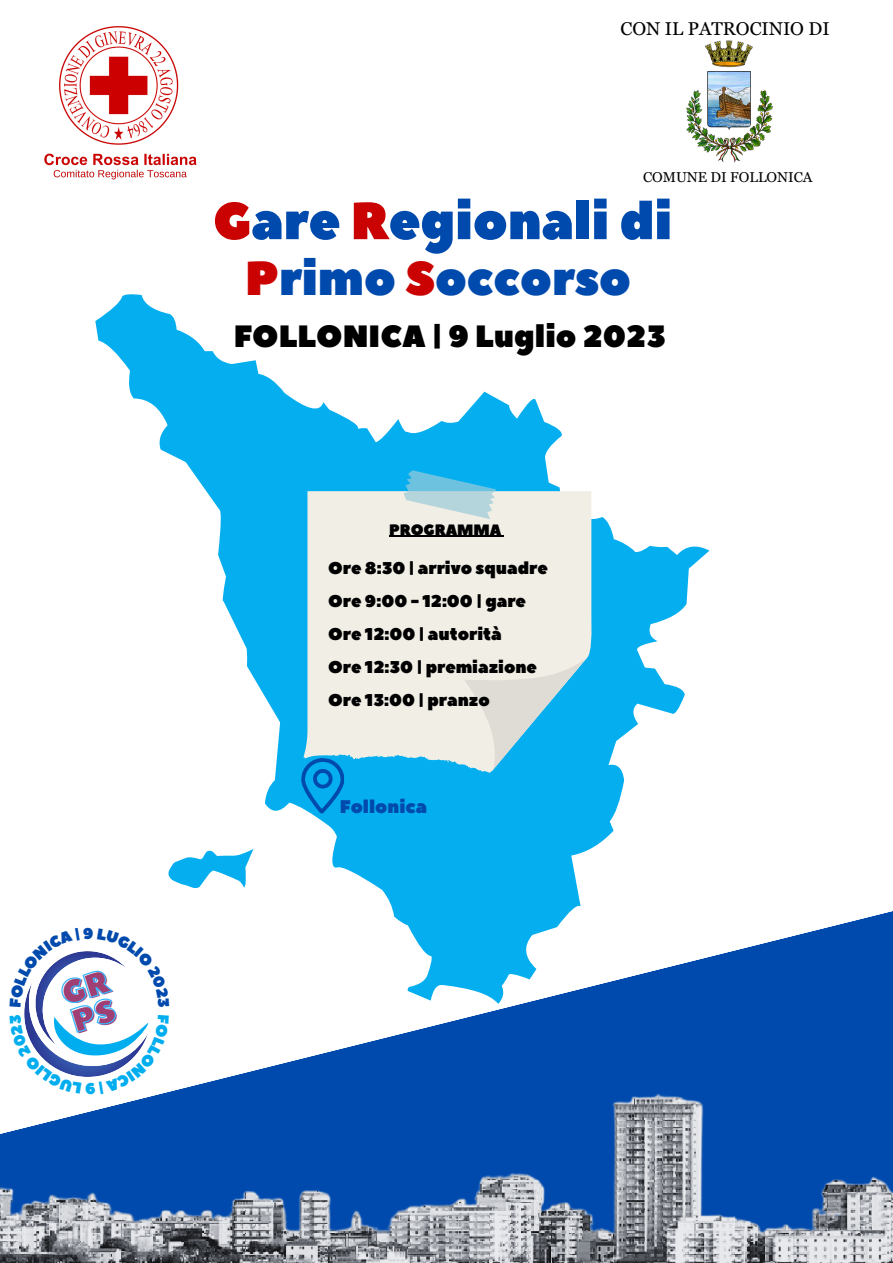
<style>
.page{position:relative;width:893px;height:1263px;background:#fff}
.page>*{position:absolute;margin:0;border:0;box-sizing:border-box;transform-origin:0 0}
.t1{font:51.97px "Peace Sans";color:#004aad}
.t2{font:47.47px "Peace Sans";color:#004aad}
.t3{font:30.75px "Peace Sans";color:#000}
.t4{font:18.52px "Georgia Pro";color:#000}
.t5{font:18.23px "Peace Sans";color:#004aad}
.t6{font:17.02px "Peace Sans";color:#000}
.t7{font:15px "Peace Sans";color:#000}
.t8{font:14.25px "Georgia Pro";color:#000}
.s1{color:#cb0202}
</style>
<div class="page">
<svg style="left:349px;top:911px;width:544px;height:136px;fill:#004aad"></svg>
<img style="left:44px;top:26px;width:153px;height:154px">
<svg style="left:95px;top:294px;width:614px;height:710px"></svg>
<svg style="left:168px;top:848px;width:86px;height:40px"></svg>
<img style="left:686px;top:40px;width:87px;height:122px">
<svg style="left:300px;top:757px;width:45px;height:57px;background:#0895de"></svg>
<div style="left:303px;top:491px;width:288px;height:282px;background:#f1eee5"></div>
<svg style="left:464px;top:657px;width:123px;height:113px;background:#92d0e3"></svg>
<svg style="left:403px;top:470px;width:94px;height:49px;background:#8dcee2"></svg>
<img style="left:0;top:1047px;width:893px;height:216px">
<hr style="left:389px;top:536px;width:112px;height:1px;background:#000">
<svg style="left:9px;top:927px;width:160px;height:168px"></svg>
<p class="t4" style="left:620px;top:18px;width:211px">CON IL PATROCINIO DI</p>
<p class="t8" style="left:643px;top:169px;width:171px">COMUNE DI FOLLONICA</p>
<p class="t1" style="left:213px;top:187px;width:461px"><span class="s1">G</span>are <span class="s1">R</span>egionali di</p>
<p class="t2" style="left:245px;top:247px;width:387px"><span class="s1">P</span>rimo <span class="s1">S</span>occorso</p>
<p class="t3" style="left:234px;top:316px;width:434px">FOLLONICA | 9 Luglio 2023</p>
<p class="t7" style="left:389px;top:519px;width:114px">PROGRAMMA</p>
<p class="t6" style="left:328px;top:557px;width:221px">Ore 8:30 | arrivo squadre</p>
<p class="t6" style="left:328px;top:590px;width:199px">Ore 9:00 - 12:00 | gare</p>
<p class="t6" style="left:328px;top:623px;width:175px">Ore 12:00 | autorità</p>
<p class="t6" style="left:328px;top:656px;width:210px">Ore 12:30 | premiazione</p>
<p class="t6" style="left:328px;top:689px;width:163px">Ore 13:00 | pranzo</p>
<p class="t5" style="left:340px;top:794px;width:89px">Follonica</p>
</div>
